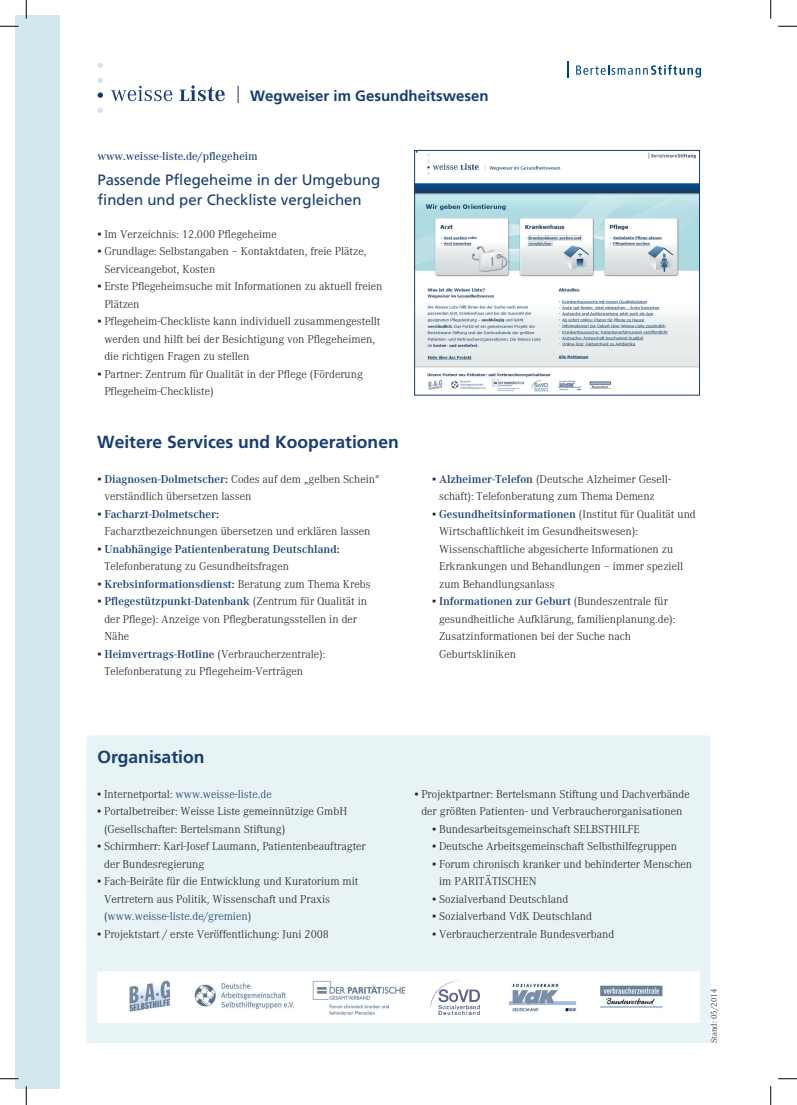
<style>
.page{position:relative;width:797px;height:1105px;background:#fff}
.page>*{position:absolute;margin:0;border:0;box-sizing:border-box;transform-origin:0 0}
.t1{font:700 17.5px "Frutiger";color:#173c75}
.t2{font:15px/20px "Frutiger";color:#173c75}
.t3{font:700 15px "Frutiger";color:#173c75}
.t4{font:300 11.88px/17.5px "Corporate A";color:#231f20}
.t5{font:600 11.88px/17.5px "Corporate A";color:#173c75}
.t6{font:300 11.88px "Corporate A";color:#173c75}
.t7{font:500 11.88px "Corporate A";color:#173c75}
.t8{font:300 8.75px "Corporate A";color:#231f20}
.s1{font-family:"Arial Narrow";font-weight:400}
.s2{font-weight:600;color:#173c75}
.s3{font-family:"Arial Narrow";font-weight:400;color:#231f20}
.s4{font-weight:300;color:#231f20}
.s5{color:#231f20}
.s6{color:#173c75}
</style>
<div class="page">
<div style="left:16px;top:16px;width:44px;height:1073px;background:#d2e8ec"></div>
<svg style="left:98px;top:92px;width:5px;height:6px"></svg>
<svg style="left:98px;top:78px;width:5px;height:5px"></svg>
<svg style="left:98px;top:63px;width:5px;height:5px"></svg>
<svg style="left:98px;top:108px;width:5px;height:5px"></svg>
<svg style="left:111px;top:86px;width:61px;height:15px"></svg>
<svg style="left:179px;top:85px;width:46px;height:16px"></svg>
<svg style="left:238px;top:86px;width:1px;height:17px"></svg>
<svg style="left:576px;top:65px;width:125px;height:13px"></svg>
<svg style="left:567px;top:62px;width:2px;height:16px"></svg>
<div style="left:86px;top:735px;width:624px;height:308px;background:#e8f3f5"></div>
<div style="left:97px;top:971px;width:602px;height:52px;background:#fff"></div>
<img style="left:416px;top:152px;width:281px;height:240px">
<div style="left:414px;top:150px;width:285px;height:245px;border:1px solid #173c75"></div>
<img style="left:129px;top:980px;width:277px;height:35px">
<img style="left:508px;top:983px;width:155px;height:29px">
<img style="left:430px;top:980px;width:49px;height:34px">
<svg style="left:0;top:25px;width:19px;height:2px"></svg>
<svg style="left:778px;top:25px;width:19px;height:2px"></svg>
<svg style="left:0;top:1078px;width:19px;height:1px"></svg>
<svg style="left:778px;top:1078px;width:19px;height:1px"></svg>
<svg style="left:25px;top:0;width:2px;height:19px"></svg>
<svg style="left:25px;top:1086px;width:2px;height:19px"></svg>
<svg style="left:770px;top:0;width:1px;height:19px"></svg>
<svg style="left:770px;top:1086px;width:1px;height:19px"></svg>
<p class="t3" style="left:250px;top:87px;width:240px">Wegweiser im Gesundheitswesen</p>
<p class="t7" style="left:97px;top:149px;width:162px">www.weisse-liste.de/pflegeheim</p>
<p class="t2" style="left:97px;top:170px;width:284px">Passende Pflegeheime in der Umgebung finden und per Checkliste vergleichen</p>
<p class="t4" style="left:97px;top:225px;width:181px"><span class="s1">▪</span> Im Verzeichnis: 12.000 Pflegeheime</p>
<p class="t4" style="left:104px;top:243px;width:263px;text-indent:-7px"><span class="s1">▪</span> Grundlage: Selbstangaben – Kontaktdaten, freie Plätze,<br>Serviceangebot, Kosten</p>
<p class="t4" style="left:104px;top:278px;width:280px;text-indent:-7px"><span class="s1">▪</span> Erste Pflegeheimsuche mit Informationen zu aktuell freien<br>Plätzen</p>
<p class="t4" style="left:104px;top:313px;width:277px;text-indent:-7px"><span class="s1">▪</span> Pflegeheim-Checkliste kann individuell zusammengestellt werden und hilft bei der Besichtigung von Pflegeheimen, die richtigen Fragen zu stellen</p>
<p class="t4" style="left:104px;top:365px;width:260px;text-indent:-7px"><span class="s1">▪</span> Partner: Zentrum für Qualität in der Pflege (Förderung<br>Pflegeheim-Checkliste)</p>
<h1 class="t1" style="left:97px;top:431px;width:303px">Weitere Services und Kooperationen</h1>
<p class="t4" style="left:104px;top:470px;width:277px;text-indent:-7px"><span class="s1">▪</span> <span class="s2">Diagnosen-Dolmetscher:</span> Codes auf dem „gelben Schein“ verständlich übersetzen lassen</p>
<p class="t4" style="left:104px;top:505px;width:268px;text-indent:-7px"><span class="s1">▪</span> <span class="s2">Facharzt-Dolmetscher:<br></span>Facharztbezeichnungen übersetzen und erklären lassen</p>
<p class="t5" style="left:104px;top:540px;width:237px;text-indent:-7px"><span class="s3">▪</span> Unabhängige Patientenberatung Deutschland:<br><span class="s4">Telefonberatung zu Gesundheitsfragen</span></p>
<p class="t5" style="left:97px;top:575px;width:275px"><span class="s3">▪</span> Krebsinformationsdienst: <span class="s4">Beratung zum Thema Krebs</span></p>
<p class="t4" style="left:104px;top:593px;width:264px;text-indent:-7px"><span class="s1">▪</span> <span class="s2">Pflegestützpunkt-Datenbank</span> (Zentrum für Qualität in der Pflege): Anzeige von Pflegberatungsstellen in der<br>Nähe</p>
<p class="t4" style="left:104px;top:645px;width:222px;text-indent:-7px"><span class="s1">▪</span> <span class="s2">Heimvertrags-Hotline</span> (Verbraucherzentrale):<br>Telefonberatung zu Pflegeheim-Verträgen</p>
<p class="t4" style="left:439px;top:470px;width:233px;text-indent:-7px"><span class="s1">▪</span> <span class="s2">Alzheimer-Telefon</span> (Deutsche Alzheimer Gesell&shy;schaft): Telefonberatung zum Thema Demenz</p>
<p class="t4" style="left:439px;top:505px;width:258px;text-indent:-7px"><span class="s1">▪</span> <span class="s2">Gesundheitsinformationen</span> (Institut für Qualität und Wirtschaftlichkeit im Gesundheitswesen):<br>Wissenschaftliche abgesicherte Informationen zu Erkrankungen und Behandlungen – immer speziell zum Behandlungsanlass</p>
<p class="t4" style="left:439px;top:593px;width:238px;text-indent:-7px"><span class="s1">▪</span> <span class="s2">Informationen zur Geburt</span> (Bundeszentrale für gesundheitliche Aufklärung, familienplanung.de):<br>Zusatzinformationen bei der Suche nach Geburtskliniken</p>
<h1 class="t1" style="left:97px;top:746px;width:108px">Organisation</h1>
<p class="t6" style="left:97px;top:787px;width:176px"><span class="s3">▪</span> <span class="s5">Internetportal:</span> www.weisse-liste.de</p>
<p class="t4" style="left:104px;top:803px;width:245px;text-indent:-7px"><span class="s1">▪</span> Portalbetreiber: Weisse Liste gemeinnützige GmbH (Gesellschafter: Bertelsmann Stiftung)</p>
<p class="t4" style="left:104px;top:838px;width:263px;text-indent:-7px"><span class="s1">▪</span> Schirmherr: Karl-Josef Laumann, Patientenbeauftragter der Bundesregierung</p>
<p class="t4" style="left:104px;top:873px;width:256px;text-indent:-7px"><span class="s1">▪</span> Fach-Beiräte für die Entwicklung und Kuratorium mit<br>Vertretern aus Politik, Wissenschaft und Praxis (<span class="s6">www.weisse-liste.de/gremien</span>)</p>
<p class="t4" style="left:97px;top:925px;width:233px"><span class="s1">▪</span> Projektstart / erste Veröffentlichung: Juni 2008</p>
<p class="t4" style="left:414px;top:785px;width:277px;text-align:center"><span class="s1">▪</span> Projektpartner: Bertelsmann Stiftung und Dachverbände der größten Patienten- und Verbraucherorganisationen</p>
<p class="t4" style="left:432px;top:820px;width:209px"><span class="s1">▪</span> Bundesarbeitsgemeinschaft SELBSTHILFE</p>
<p class="t4" style="left:432px;top:838px;width:246px"><span class="s1">▪</span> Deutsche Arbeitsgemeinschaft Selbsthilfegruppen</p>
<p class="t4" style="left:439px;top:855px;width:254px;text-indent:-7px"><span class="s1">▪</span> Forum chronisch kranker und behinderter Menschen im PARITÄTISCHEN</p>
<p class="t4" style="left:432px;top:890px;width:138px"><span class="s1">▪</span> Sozialverband Deutschland</p>
<p class="t4" style="left:432px;top:908px;width:161px"><span class="s1">▪</span> Sozialverband VdK Deutschland</p>
<p class="t4" style="left:432px;top:925px;width:184px"><span class="s1">▪</span> Verbraucherzentrale Bundesverband</p>
<p class="t8" style="left:709px;top:1043px;width:56px;rotate:-90deg">Stand: 05/2014</p>
</div>
